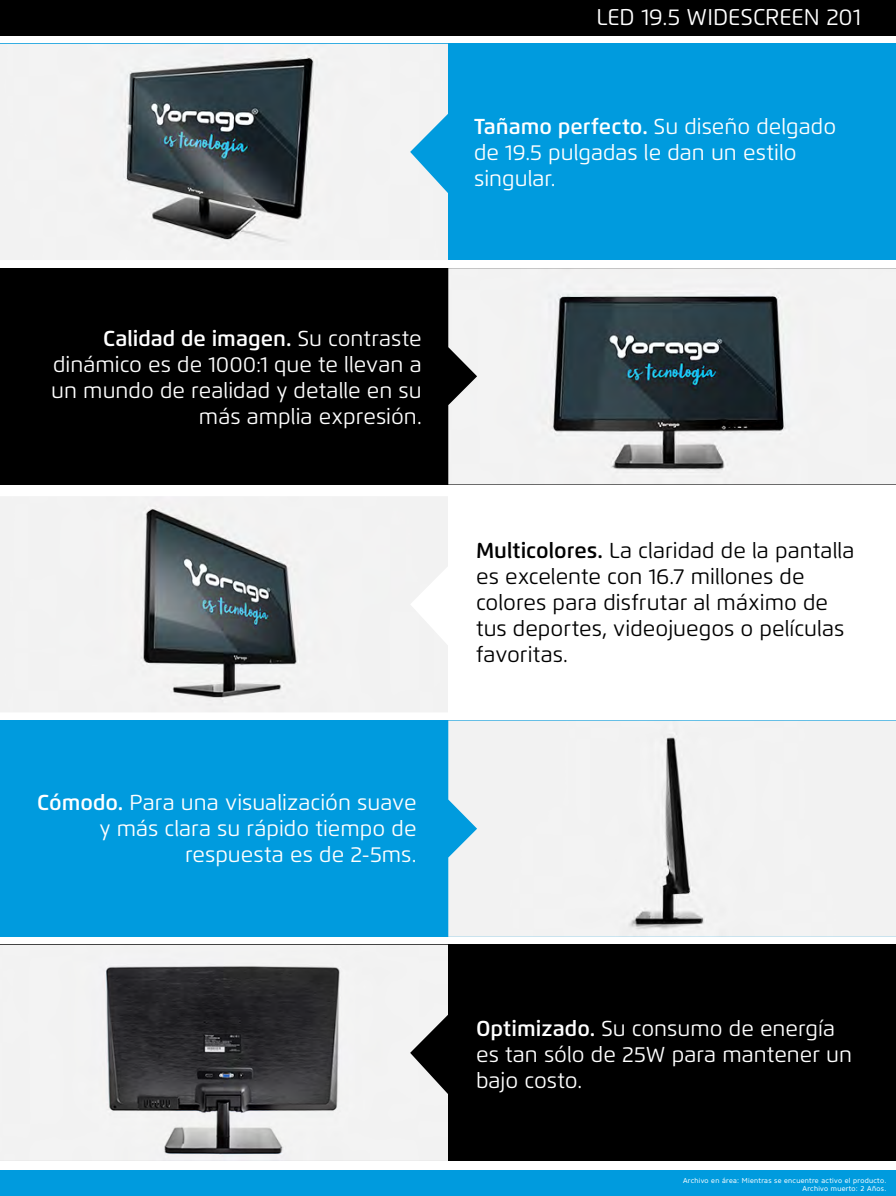
<style>
.page{position:relative;width:896px;height:1196px;background:#fff}
.page>*{position:absolute;margin:0;border:0;box-sizing:border-box;transform-origin:0 0}
.t1{font:22.75px "Flexo";color:#fff}
.t2{font:21.61px/25.9px "Flexo";color:#fff}
.t3{font:21.61px/25.9px "Flexo";color:#000}
.t4{font:7px/7.9px "Core Sans N45";letter-spacing:.04em;color:#fff;text-align:right}
.s1{font-weight:600}
</style>
<div class="page">
<div style="left:0;top:268px;width:895px;height:216px;background:#000"></div>
<div style="left:0;top:720px;width:896px;height:216px;background:#009bde"></div>
<div style="left:0;top:44px;width:896px;height:216px;background:#009bde"></div>
<div style="left:0;top:944px;width:896px;height:216px;background:#000"></div>
<div style="left:0;top:1170px;width:896px;height:25px;background:#009bde"></div>
<img style="left:0;top:44px;width:448px;height:216px">
<img style="left:0;top:496px;width:448px;height:216px">
<img style="left:0;top:944px;width:448px;height:216px">
<img style="left:448px;top:268px;width:448px;height:216px">
<div style="left:448px;top:720px;width:448px;height:216px;background:#f2f2f2"></div>
<div style="left:0;top:0;width:896px;height:35px;background:#000"></div>
<p class="t1" style="left:596px;top:3px;width:266px">LED 19.5 WIDESCREEN 201</p>
<p class="t2" style="left:474px;top:114px;width:364px"><span class="s1">Tañamo perfecto.</span> Su diseño delgado de 19.5 pulgadas le dan un estilo singular.</p>
<p class="t2" style="left:51px;top:325px;width:372px;text-align:right"><span class="s1">Calidad de imagen.</span> Su contraste dinámico es de 1000:1 que te llevan a un mundo de realidad y detalle en su más amplia expresión.</p>
<p class="t2" style="left:37px;top:789px;width:381px;text-align:right"><span class="s1">Cómodo.</span> Para una visualización suave y más clara su rápido tiempo de respuesta es de 2-5ms.</p>
<p class="t3" style="left:476px;top:537px;width:380px"><span class="s1">Multicolores.</span> La claridad de la pantalla es excelente con 16.7 millones de colores para disfrutar al máximo de tus deportes, videojuegos o películas favoritas.</p>
<p class="t2" style="left:476px;top:1015px;width:378px"><span class="s1">Optimizado.</span> Su consumo de energía es tan sólo de 25W para mantener un bajo costo.</p>
<p class="t4" style="left:683px;top:1176px;width:205px">Archivo en área: Mientras se encuentre activo el producto.<br>Archivo muerto: 2 Años.</p>
</div>
